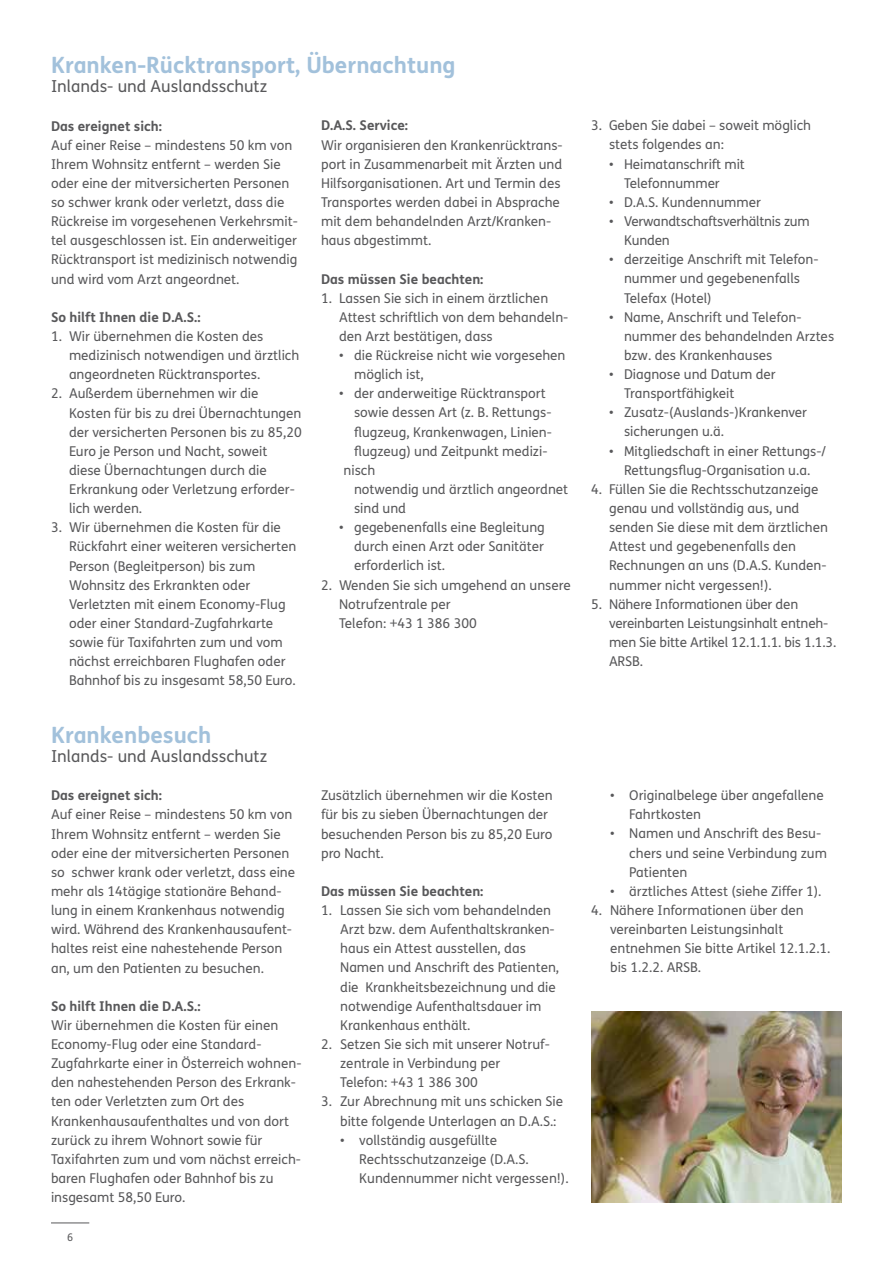
<style>
.page{position:relative;width:893px;height:1263px;background:#fff}
.page>*{position:absolute;margin:0;border:0;box-sizing:border-box;transform-origin:0 0}
.t1{font:700 22.5px "FS Me";color:#a2c1db}
.t2{font:16.5px "FS Me";color:#58585a}
.t3{font:13.5px/19.2px "FS Me";color:#58585a}
.t4{font:700 13.5px "FS Me";color:#58585a}
.t5{font:10.5px "FS Me";color:#58585a}
</style>
<div class="page">
<hr style="left:51px;top:1222px;width:38px;height:1px;background:#58585a">
<img style="left:591px;top:1011px;width:251px;height:191px">
<h1 class="t1" style="left:51px;top:48px;width:406px">Kranken-Rücktransport, Übernachtung</h1>
<p class="t2" style="left:51px;top:75px;width:218px">Inlands- und Auslandsschutz</p>
<p class="t4" style="left:51px;top:115px;width:112px">Das ereignet sich:</p>
<p class="t3" style="left:51px;top:135px;width:248px">Auf einer Reise – mindestens 50 km von Ihrem Wohnsitz entfernt – werden Sie oder eine der mitversicherten Personen so schwer krank oder verletzt, dass die Rückreise im vorgesehenen Verkehrsmit&shy;tel ausgeschlossen ist. Ein anderweitiger Rücktransport ist medizinisch notwendig und wird vom Arzt angeordnet.</p>
<p class="t4" style="left:51px;top:307px;width:151px">So hilft Ihnen die D.A.S.:</p>
<p class="t3" style="left:69px;top:326px;width:232px;text-indent:-18px">1. Wir übernehmen die Kosten des medizinisch notwendigen und ärztlich angeordneten Rücktransportes.</p>
<p class="t3" style="left:69px;top:384px;width:234px;text-indent:-18px">2. Außerdem übernehmen wir die<br>Kosten für bis zu drei Übernachtungen der versicherten Personen bis zu 85,20<br>Euro je Person und Nacht, soweit diese Übernachtungen durch die<br>Erkrankung oder Verletzung erforder&shy;lich werden.</p>
<p class="t3" style="left:69px;top:518px;width:229px;text-indent:-18px">3. Wir übernehmen die Kosten für die Rückfahrt einer weiteren versicherten Person (Begleitperson) bis zum Wohnsitz des Erkrankten oder Verletzten mit einem Economy-Flug oder einer Standard-Zugfahrkarte sowie für Taxifahrten zum und vom nächst erreichbaren Flughafen oder Bahnhof bis zu insgesamt 58,50 Euro.</p>
<p class="t4" style="left:321px;top:115px;width:89px">D.A.S. Service:</p>
<p class="t3" style="left:321px;top:135px;width:243px">Wir organisieren den Krankenrücktrans&shy;port in Zusammenarbeit mit Ärzten und Hilfsorganisationen. Art und Termin des Transportes werden dabei in Absprache mit dem behandelnden Arzt/Kranken&shy;haus abgestimmt.</p>
<p class="t4" style="left:321px;top:268px;width:164px">Das müssen Sie beachten:</p>
<p class="t3" style="left:339px;top:288px;width:231px;text-indent:-18px">1. Lassen Sie sich in einem ärztlichen<br>Attest schriftlich von dem behandeln&shy;den Arzt bestätigen, dass</p>
<p class="t3" style="left:354px;top:345px;width:213px;text-indent:-15px">• die Rückreise nicht wie vorgesehen möglich ist,</p>
<p class="t3" style="left:339px;top:384px;width:208px">• der anderweitige Rücktransport</p>
<p class="t3" style="left:354px;top:403px;width:199px">sowie dessen Art (z. B. Rettungs-</p>
<p class="t3" style="left:354px;top:422px;width:199px">flugzeug, Krankenwagen, Linien-</p>
<p class="t3" style="left:354px;top:441px;width:195px">flugzeug) und Zeitpunkt medizi-</p>
<p class="t3" style="left:344px;top:460px;width:33px">nisch</p>
<p class="t3" style="left:354px;top:479px;width:216px">notwendig und ärztlich angeordnet</p>
<p class="t3" style="left:354px;top:498px;width:54px">sind und</p>
<p class="t3" style="left:354px;top:518px;width:192px;text-align:justify;text-indent:-15px">• gegebenenfalls eine Begleitung durch einen Arzt oder Sanitäter erforderlich ist.</p>
<p class="t3" style="left:339px;top:575px;width:233px;text-indent:-18px">2. Wenden Sie sich umgehend an unsere<br>Notrufzentrale per<br>Telefon: +43 1 386 300</p>
<h1 class="t1" style="left:51px;top:717px;width:162px">Krankenbesuch</h1>
<p class="t2" style="left:51px;top:745px;width:218px">Inlands- und Auslandsschutz</p>
<p class="t4" style="left:51px;top:785px;width:112px">Das ereignet sich:</p>
<p class="t3" style="left:51px;top:805px;width:246px">Auf einer Reise – mindestens 50 km von Ihrem Wohnsitz entfernt – werden Sie oder eine der mitversicherten Personen so schwer krank oder verletzt, dass eine mehr als 14tägige stationäre Behand&shy;lung in einem Krankenhaus notwendig wird. Während des Krankenhausaufent&shy;haltes reist eine nahestehende Person an, um den Patienten zu besuchen.</p>
<p class="t4" style="left:51px;top:995px;width:151px">So hilft Ihnen die D.A.S.:</p>
<p class="t3" style="left:51px;top:1015px;width:252px">Wir übernehmen die Kosten für einen Economy-Flug oder eine Standard-Zugfahrkarte einer in Österreich wohnen&shy;den nahestehenden Person des Erkrank&shy;ten oder Verletzten zum Ort des Krankenhausaufenthaltes und von dort zurück zu ihrem Wohnort sowie für Taxifahrten zum und vom nächst erreich&shy;baren Flughafen oder Bahnhof bis zu insgesamt 58,50 Euro.</p>
<p class="t5" style="left:67px;top:1230px;width:7px">6</p>
<p class="t3" style="left:321px;top:786px;width:233px">Zusätzlich übernehmen wir die Kosten für bis zu sieben Übernachtungen der besuchenden Person bis zu 85,20 Euro pro Nacht.</p>
<p class="t4" style="left:321px;top:881px;width:164px">Das müssen Sie beachten:</p>
<p class="t3" style="left:340px;top:900px;width:221px;text-indent:-19px">1. Lassen Sie sich vom behandelnden<br>Arzt bzw. dem Aufenthaltskranken&shy;haus ein Attest ausstellen, das<br>Namen und Anschrift des Patienten, die Krankheitsbezeichnung und die notwendige Aufenthaltsdauer im<br>Krankenhaus enthält.</p>
<p class="t3" style="left:340px;top:1034px;width:211px;text-indent:-19px">2. Setzen Sie sich mit unserer Notruf&shy;zentrale in Verbindung per<br>Telefon: +43 1 386 300</p>
<p class="t3" style="left:340px;top:1092px;width:224px;text-indent:-19px">3. Zur Abrechnung mit uns schicken Sie bitte folgende Unterlagen an D.A.S.:</p>
<p class="t3" style="left:359px;top:1130px;width:211px;text-indent:-19px">• vollständig ausgefüllte<br>Rechtsschutzanzeige (D.A.S.<br>Kundennummer nicht vergessen!).</p>
<p class="t3" style="left:609px;top:116px;width:204px;text-indent:-18px">3. Geben Sie dabei – soweit möglich stets folgendes an:</p>
<p class="t3" style="left:624px;top:154px;width:122px;text-indent:-15px">• Heimatanschrift mit<br>Telefonnummer</p>
<p class="t3" style="left:609px;top:192px;width:153px">• D.A.S. Kundennummer</p>
<p class="t3" style="left:624px;top:211px;width:187px;text-indent:-15px">• Verwandtschaftsverhältnis zum<br>Kunden</p>
<p class="t3" style="left:624px;top:250px;width:196px;text-indent:-15px">• derzeitige Anschrift mit Telefon&shy;nummer und gegebenenfalls<br>Telefax (Hotel)</p>
<p class="t3" style="left:624px;top:307px;width:212px;text-indent:-15px">• Name, Anschrift und Telefon&shy;nummer des behandelnden Arztes bzw. des Krankenhauses</p>
<p class="t3" style="left:624px;top:364px;width:153px;text-indent:-15px">• Diagnose und Datum der<br>Transportfähigkeit</p>
<p class="t3" style="left:624px;top:403px;width:185px;text-indent:-15px">• Zusatz-(Auslands-)Krankenver sicherungen u.ä.</p>
<p class="t3" style="left:609px;top:441px;width:218px;text-align:center">• Mitgliedschaft in einer Rettungs-/<br>Rettungsflug-Organisation u.a.</p>
<p class="t3" style="left:609px;top:479px;width:220px;text-indent:-18px">4. Füllen Sie die Rechtsschutzanzeige genau und vollständig aus, und senden Sie diese mit dem ärztlichen<br>Attest und gegebenenfalls den<br>Rechnungen an uns (D.A.S. Kunden&shy;nummer nicht vergessen!).</p>
<p class="t3" style="left:609px;top:594px;width:229px;text-indent:-18px">5. Nähere Informationen über den vereinbarten Leistungsinhalt entneh&shy;men Sie bitte Artikel 12.1.1.1. bis 1.1.3.<br>ARSB.</p>
<p class="t3" style="left:629px;top:785px;width:196px;text-indent:-19px">• Originalbelege über angefallene<br>Fahrtkosten</p>
<p class="t3" style="left:629px;top:824px;width:199px;text-indent:-19px">• Namen und Anschrift des Besu&shy;chers und seine Verbindung zum<br>Patienten</p>
<p class="t3" style="left:610px;top:881px;width:213px">• ärztliches Attest (siehe Ziffer 1).</p>
<p class="t3" style="left:610px;top:900px;width:222px;text-indent:-19px">4. Nähere Informationen über den vereinbarten Leistungsinhalt entnehmen Sie bitte Artikel 12.1.2.1. bis 1.2.2. ARSB.</p>
</div>
